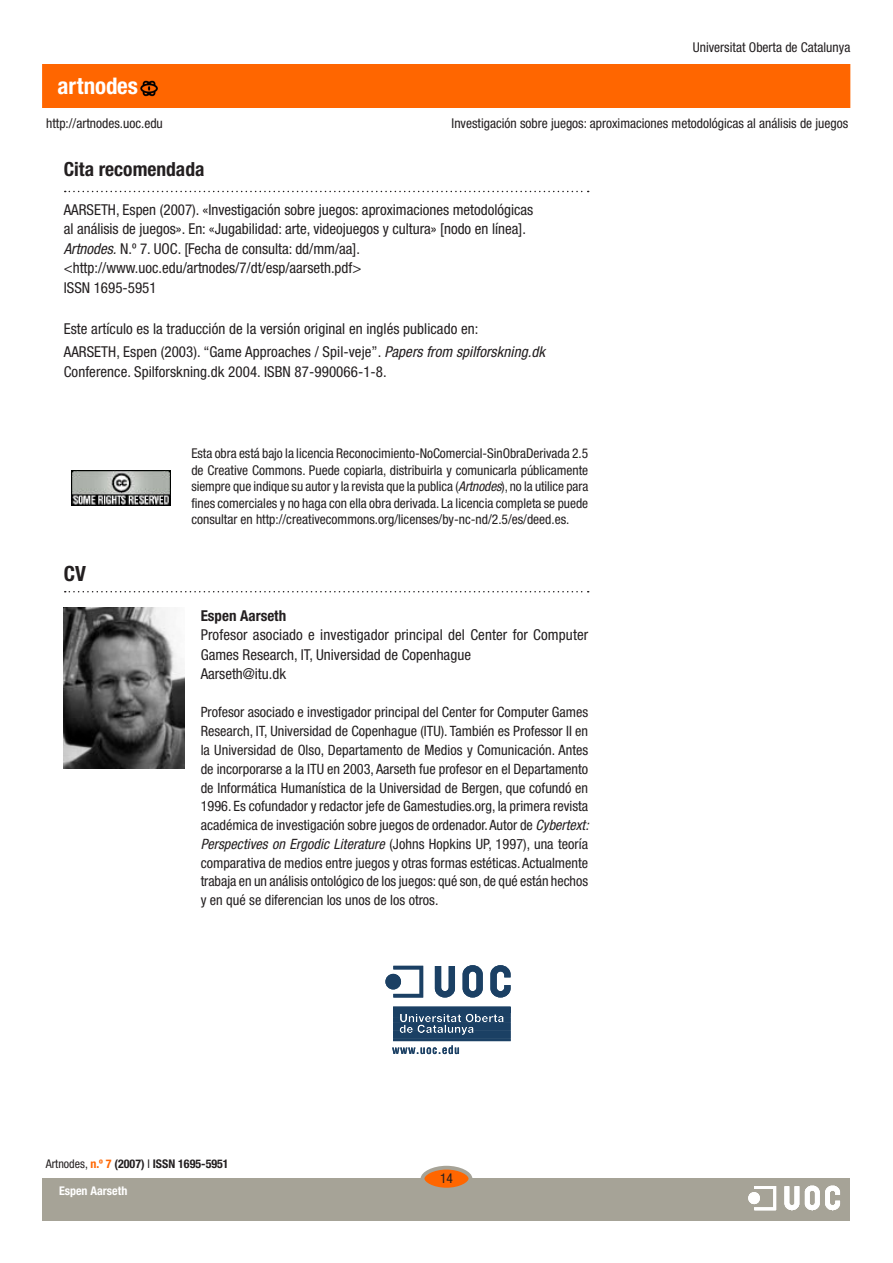
<style>
.page{position:relative;width:893px;height:1263px;background:#fff}
.page>*{position:absolute;margin:0;border:0;box-sizing:border-box;transform-origin:0 0}
.t1{font:700 condensed 22.95px "Helvetica Neue LT Std";color:#fff}
.t2{font:700 condensed 21px "Helvetica Neue LT Std";color:#231f20}
.SUBTITOLS{font:700 condensed 19.5px "Helvetica Neue LT Std";color:#231f20}
.text_general{font:condensed 15px/19.5px "Helvetica Neue LT Std";color:#231f20}
.text_general-2{font:700 condensed 15px "Helvetica Neue LT Std";color:#231f20}
.text_general-3{font:condensed 14.25px/18.8px "Helvetica Neue LT Std";color:#231f20;text-align:justify}
.text_general-4{font:condensed 13.5px/16.5px "Helvetica Neue LT Std";color:#231f20;text-align:justify}
.t3{font:700 condensed 12px "Helvetica Neue LT Std";color:#231f20}
.t4{font:700 condensed 12px "Helvetica Neue LT Std";color:#fff}
.s1{font-style:italic}
.s2{font-weight:400}
.s3{color:#f60}
</style>
<div class="page">
<div style="left:43px;top:1178px;width:807px;height:42px;background:#a6a397"></div>
<div style="left:422px;top:1168px;width:48px;height:21px;background:#f60;border-radius:50%"></div>
<div style="left:421px;top:1166px;width:51px;height:25px;border:4px solid #a6a397;border-radius:50%"></div>
<img style="left:748px;top:1185px;width:93px;height:26px">
<div style="left:43px;top:65px;width:807px;height:42px;background:#f60"></div>
<hr style="left:393px;top:1038px;width:118px;height:3px;background:#1b4064">
<svg style="left:392px;top:1045px;width:67px;height:9px"></svg>
<svg style="left:393px;top:1013px;width:118px;height:25px;background:#3e5d7c"></svg>
<div style="left:393px;top:1007px;width:118px;height:6px;background:#1b4064"></div>
<svg style="left:385px;top:965px;width:126px;height:42px"></svg>
<img style="left:72px;top:470px;width:99px;height:35px">
<img style="left:64px;top:607px;width:121px;height:161px">
<svg style="left:65px;top:591px;width:524px;height:1px"></svg>
<svg style="left:65px;top:191px;width:524px;height:1px"></svg>
<h1 class="t1" style="left:58px;top:72px;width:82px">artnodes</h1>
<p class="text_general-4" style="left:46px;top:115px;width:118px">http://artnodes.uoc.edu</p>
<p class="text_general-4" style="left:693px;top:39px;width:159px">Universitat Oberta de Catalunya</p>
<p class="text_general-4" style="left:452px;top:115px;width:398px">Investigación sobre juegos: aproximaciones metodológicas al análisis de juegos</p>
<p class="SUBTITOLS" style="left:64px;top:157px;width:142px">Cita recomendada</p>
<p class="text_general" style="left:64px;top:199px;width:471px">AARSETH, Espen (2007). «Investigación sobre juegos: aproximaciones metodológicas al análisis de juegos». En: «Jugabilidad: arte, videojuegos y cultura» [nodo en línea].<br><span class="s1">Artnodes.</span> N.º 7. UOC. [Fecha de consulta: dd/mm/aa].</p>
<p class="text_general" style="left:64px;top:258px;width:299px">&lt;http://www.uoc.edu/artnodes/7/dt/esp/aarseth.pdf&gt;</p>
<p class="text_general" style="left:64px;top:277px;width:94px">ISSN 1695-5951</p>
<p class="text_general" style="left:64px;top:318px;width:416px">Este artículo es la traducción de la versión original en inglés publicado en:</p>
<p class="text_general" style="left:64px;top:342px;width:483px">AARSETH, Espen (2003). “Game Approaches / Spil-veje”. <span class="s1">Papers from spilforskning.dk<br></span>Conference. Spilforskning.dk 2004. ISBN 87-990066-1-8.</p>
<p class="t2" style="left:64px;top:561px;width:12px">CV</p>
<p class="text_general-4" style="left:191px;top:445px;width:398px">Esta obra está bajo la licencia Reconocimiento-NoComercial-SinObraDerivada 2.5 de Creative Commons. Puede copiarla, distribuirla y comunicarla públicamente siempre que indique su autor y la revista que la publica (<span class="s1">Artnodes</span>), no la utilice para fines comerciales y no haga con ella obra derivada. La licencia completa se puede consultar en http://creativecommons.org/licenses/by-nc-nd/2.5/es/deed.es.</p>
<p class="text_general-2" style="left:201px;top:606px;width:87px">Espen Aarseth</p>
<p class="text_general" style="left:201px;top:625px;width:389px">Profesor asociado e investigador principal del Center for Computer<br>Games Research, IT, Universidad de Copenhague</p>
<p class="text_general" style="left:201px;top:664px;width:87px">Aarseth@itu.dk</p>
<p class="text_general-3" style="left:201px;top:703px;width:390px">Profesor asociado e investigador principal del Center for Computer Games Research, IT, Universidad de Copenhague (ITU). También es Professor II en la Universidad de Olso, Departamento de Medios y Comunicación. Antes de incorporarse a la ITU en 2003, Aarseth fue profesor en el Departamento de Informática Humanística de la Universidad de Bergen, que cofundó en 1996. Es cofundador y redactor jefe de Gamestudies.org, la primera revista académica de investigación sobre juegos de ordenador. Autor de <span class="s1">Cybertext:<br>Perspectives on Ergodic Literature</span> (Johns Hopkins UP, 1997), una teoría comparativa de medios entre juegos y otras formas estéticas. Actualmente trabaja en un análisis ontológico de los juegos: qué son, de qué están hechos y en qué se diferencian los unos de los otros.</p>
<p class="t3" style="left:46px;top:1157px;width:184px"><span class="s2">Artnodes,</span> <span class="s3">n.º 7</span> (2007) <span class="s2">I</span> ISSN 1695-5951</p>
<p class="t4" style="left:59px;top:1183px;width:70px">Espen Aarseth</p>
<p class="text_general-4" style="left:440px;top:1170px;width:14px">14</p>
</div>
